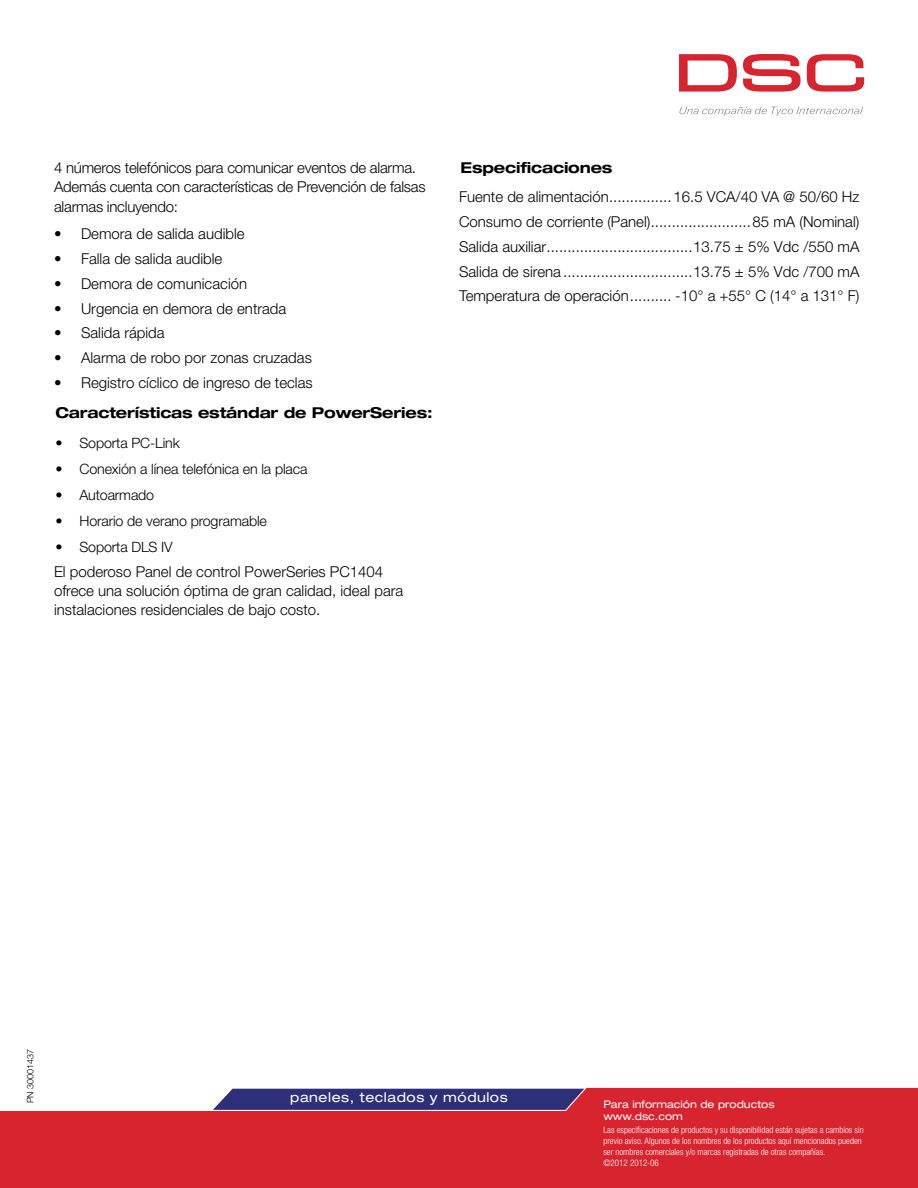
<style>
.page{position:relative;width:918px;height:1188px;background:#fff}
.page>*{position:absolute;margin:0;border:0;box-sizing:border-box;transform-origin:0 0}
.t1{font:300 15px/24.8px "Helvetica Neue LT Pro";color:#000}
.t2{font:700 expanded 15px "Helvetica Neue LT Std";letter-spacing:-.01em;color:#000}
.t3{font:300 14.25px "Helvetica Neue LT Std";letter-spacing:-.01em;color:#000}
.t4{font:expanded 13.5px "Helvetica Neue LT Std";letter-spacing:.04em;color:#fff}
.t5{font:expanded 10.5px/12.6px "Helvetica Neue LT Std";color:#fff}
.t6{font:300 condensed 9px/10.8px "Helvetica Neue LT Pro";color:#fff}
.t7{font:300 9px "Helvetica Neue LT Pro";color:#000}
</style>
<div class="page">
<svg style="left:0;top:1087px;width:918px;height:101px;background:#cc3443"></svg>
<svg style="left:679px;top:54px;width:58px;height:38px"></svg>
<svg style="left:743px;top:54px;width:58px;height:38px"></svg>
<svg style="left:807px;top:54px;width:57px;height:38px"></svg>
<svg style="left:679px;top:107px;width:184px;height:9px"></svg>
<p class="t1" style="left:54px;top:157px;width:373px;line-height:19.5px">4 números telefónicos para comunicar eventos de alarma.<br>Además cuenta con características de Prevención de falsas alarmas incluyendo:</p>
<p class="t1" style="left:54px;top:221px;width:192px">• Demora de salida audible</p>
<p class="t1" style="left:54px;top:246px;width:170px">• Falla de salida audible</p>
<p class="t1" style="left:54px;top:271px;width:195px">• Demora de comunicación</p>
<p class="t1" style="left:54px;top:296px;width:234px">• Urgencia en demora de entrada</p>
<p class="t1" style="left:54px;top:320px;width:112px">• Salida rápida</p>
<p class="t1" style="left:54px;top:345px;width:259px">• Alarma de robo por zonas cruzadas</p>
<p class="t1" style="left:54px;top:370px;width:260px">• Registro cíclico de ingreso de teclas</p>
<p class="t2" style="left:56px;top:403px;width:379px">Características estándar de PowerSeries:</p>
<p class="t3" style="left:56px;top:434px;width:126px">• Soporta PC-Link</p>
<p class="t3" style="left:56px;top:460px;width:253px">• Conexión a línea telefónica en la placa</p>
<p class="t3" style="left:56px;top:486px;width:100px">• Autoarmado</p>
<p class="t3" style="left:56px;top:512px;width:213px">• Horario de verano programable</p>
<p class="t3" style="left:56px;top:538px;width:119px">• Soporta DLS IV</p>
<p class="t1" style="left:54px;top:562px;width:351px;line-height:18.8px">El poderoso Panel de control PowerSeries PC1404 ofrece una solución óptima de gran calidad, ideal para instalaciones residenciales de bajo costo.</p>
<p class="t2" style="left:460px;top:158px;width:154px">Especificaciones</p>
<p class="t1" style="left:459px;top:184px;width:402px;text-align:justify">Fuente de alimentación...............16.5 VCA/40 VA @ 50/60 Hz Consumo de corriente (Panel)........................85 mA (Nominal)<br>Salida auxiliar...................................13.75 ± 5% Vdc /550 mA Salida de sirena ...............................13.75 ± 5% Vdc /700 mA Temperatura de operación.......... -10° a +55° C (14° a 131° F)</p>
<p class="t7" style="left:25px;top:1103px;width:56px;rotate:-90deg">PN 30001437</p>
<p class="t4" style="left:290px;top:1089px;width:219px">paneles, teclados y módulos</p>
<p class="t5" style="left:603px;top:1097px;width:173px">Para información de productos www.dsc.com</p>
<p class="t6" style="left:603px;top:1125px;width:262px">Las especificaciones de productos y su disponibilidad están sujetas a cambios sin previo aviso. Algunos de los nombres de los productos aquí mencionados pueden ser nombres comerciales y/o marcas registradas de otras compañías.<br>©2012 2012-06</p>
</div>
